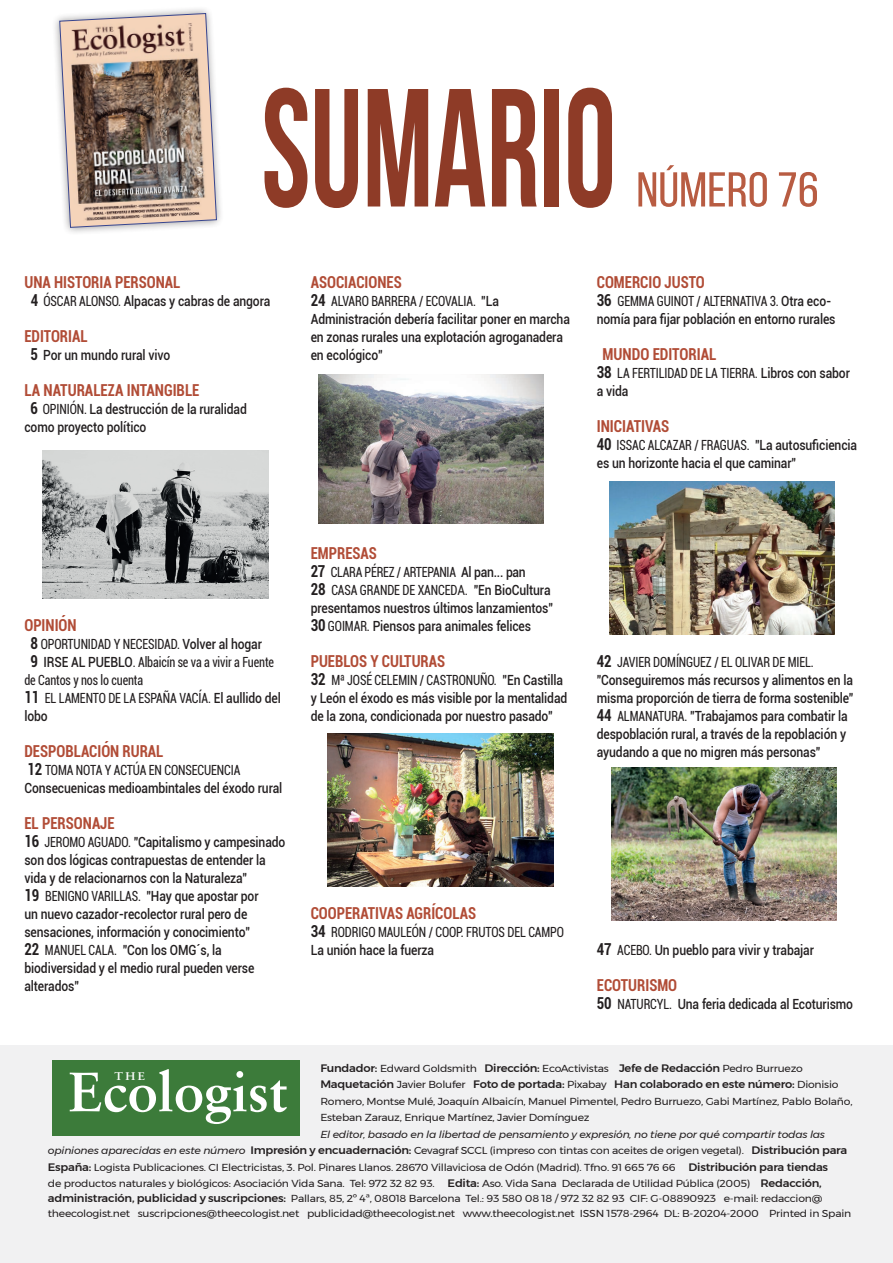
<style>
.page{position:relative;width:893px;height:1263px;background:#fff}
.page>*{position:absolute;margin:0;border:0;box-sizing:border-box;transform-origin:0 0}
.t1{font:700 167.85px "Bebas Neue";color:#8e3b27;scale:.78 1}
.t2{font:700 55.5px "Sabon LT Std";color:#fff}
.t3{font:48.9px "Bebas Neue";color:#b85c42;scale:1.1 1}
.t4{font:700 condensed 16.5px "Roboto";color:#b14c36;scale:.9 1}
.t5{font:700 condensed 16.5px "Roboto";color:#b14c36;scale:.91 1}
.t6{font:500 14.1px/18px "Roboto";letter-spacing:-.01em;color:#231f20;scale:.86 1}
.t7{font:condensed 14.1px/18px "Roboto";letter-spacing:-.01em;color:#231f20;scale:.86 1}
.t8{font:700 11.1px "Sabon LT Std";color:#fff;scale:1.06 1}
.t9{font:500 10.8px "Montserrat";letter-spacing:-.02em;color:#231f20;scale:1.07 1}
.t10{font:10.2px/16.5px "Montserrat";letter-spacing:-.02em;color:#231f20;scale:1.07 1}
.s1{font-weight:700;font-stretch:condensed;font-size:16.5px}
.s2{font-weight:400;font-stretch:condensed}
.s3{font-weight:700;font-size:16.5px}
.s4{font-stretch:normal}
.s5{font-weight:500;font-stretch:normal}
.s6{font-weight:400}
.s7{font-weight:500;font-size:10.8px}
.s8{font-weight:400;font-size:10.2px}
.s9{font-style:italic}
</style>
<div class="page">
<div style="left:52px;top:6px;width:173px;height:229px;background:#231f20;opacity:.46"></div>
<img style="left:59px;top:13px;width:158px;height:215px">
<div style="left:0;top:1045px;width:893px;height:218px;background:#f1f1f2"></div>
<div style="left:52px;top:1060px;width:247px;height:75px;background:#3c7b3a"></div>
<img style="left:43px;top:451px;width:225px;height:148px">
<img style="left:318px;top:374px;width:226px;height:149px">
<img style="left:609px;top:482px;width:225px;height:153px">
<img style="left:611px;top:767px;width:226px;height:154px">
<img style="left:328px;top:733px;width:225px;height:154px">
<h1 class="t1" style="left:261px;top:56px;width:456px">SUMARIO</h1>
<h3 class="t3" style="left:636px;top:163px;width:167px">NÚMERO 76</h3>
<p class="t4" style="left:24px;top:271px;width:175px">UNA HISTORIA PERSONAL</p>
<p class="t6" style="left:31px;top:292px;width:280px"><span class="s1">4</span> <span class="s2">ÓSCAR ALONSO.</span> Alpacas y cabras de angora</p>
<p class="t4" style="left:24px;top:325px;width:72px">EDITORIAL</p>
<p class="t6" style="left:30px;top:346px;width:164px"><span class="s1">5</span> Por un mundo rural vivo</p>
<p class="t5" style="left:24px;top:379px;width:194px">LA NATURALEZA INTANGIBLE</p>
<p class="t6" style="left:24px;top:400px;width:260px;text-indent:6px"><span class="s1">6</span> <span class="s2">OPINIÓN.</span> La destrucción de la ruralidad como proyecto político</p>
<p class="t4" style="left:311px;top:271px;width:103px">ASOCIACIONES</p>
<p class="t6" style="left:311px;top:292px;width:303px"><span class="s1">24</span> <span class="s2">ALVARO BARRERA / ECOVALIA.</span> "La Administración debería facilitar poner en marcha en zonas rurales una explotación agroganadera en ecológico"</p>
<p class="t4" style="left:597px;top:271px;width:121px">COMERCIO JUSTO</p>
<p class="t6" style="left:597px;top:292px;width:279px"><span class="s1">36</span> <span class="s2">GEMMA GUINOT / ALTERNATIVA 3.</span> Otra eco&shy;nomía para fijar población en entorno rurales</p>
<p class="t5" style="left:603px;top:343px;width:127px">MUNDO EDITORIAL</p>
<p class="t7" style="left:597px;top:364px;width:296px"><span class="s3">38</span> LA FERTILIDAD DE LA TIERRA<span class="s4">.</span> <span class="s5">Libros con sabor a vida</span></p>
<p class="t5" style="left:597px;top:415px;width:81px">INICIATIVAS</p>
<p class="t6" style="left:597px;top:436px;width:304px"><span class="s1">40</span> <span class="s2">ISSAC ALCAZAR / FRAGUAS.</span> "La autosuficiencia es un horizonte hacia el que caminar"</p>
<p class="t4" style="left:24px;top:613px;width:59px">OPINIÓN</p>
<p class="t7" style="left:30px;top:634px;width:271px"><span class="s3">8</span> OPORTUNIDAD Y NECESIDAD. <span class="s5">Volver al hogar</span></p>
<p class="t7" style="left:30px;top:652px;width:285px"><span class="s3">9</span> <span class="s5">IRSE AL PUEBLO</span>. Albaicín se va a vivir a Fuente</p>
<p class="t7" style="left:24px;top:670px;width:140px">de Cantos y nos lo cuenta</p>
<p class="t7" style="left:24px;top:688px;width:300px"><span class="s3">11</span> EL LAMENTO DE LA ESPAÑA VACÍA. <span class="s5">El aullido del</span></p>
<p class="t6" style="left:24px;top:706px;width:29px">lobo</p>
<p class="t4" style="left:24px;top:739px;width:156px">DESPOBLACIÓN RURAL</p>
<p class="t6" style="left:24px;top:760px;width:301px"><span class="s1">12</span> <span class="s2">TOMA NOTA Y ACTÚA EN CONSECUENCIA<br></span>Consecuenicas medioambintales del éxodo rural</p>
<p class="t4" style="left:24px;top:811px;width:102px">EL PERSONAJE</p>
<p class="t6" style="left:24px;top:832px;width:305px"><span class="s1">16</span> <span class="s2">JEROMO AGUADO.</span> "Capitalismo y campesinado son dos lógicas contrapuestas de entender la vida y de relacionarnos con la Naturaleza"<br><span class="s1">19</span> <span class="s2">BENIGNO VARILLAS.</span> "Hay que apostar por<br>un nuevo cazador-recolector rural pero de sensaciones, información y conocimiento"<br><span class="s1">22</span> <span class="s2">MANUEL CALA.</span> "Con los OMG´s, la biodiversidad y el medio rural pueden verse alterados"</p>
<p class="t4" style="left:311px;top:541px;width:75px">EMPRESAS</p>
<p class="t6" style="left:311px;top:562px;width:283px"><span class="s1">27</span> <span class="s2">CLARA PÉREZ / ARTEPANIA</span> Al pan... pan<br><span class="s1">28</span> <span class="s2">CASA GRANDE DE XANCED</span><span class="s6">A.</span> "En BioCultura presentamos nuestros últimos lanzamientos" <span class="s1">30</span> <span class="s2">GOIMAR.</span> Piensos para animales felices</p>
<p class="t4" style="left:311px;top:649px;width:151px">PUEBLOS Y CULTURAS</p>
<p class="t6" style="left:311px;top:670px;width:300px"><span class="s1">32</span> <span class="s2">Mª JOSÉ CELEMIN / CASTRONUÑO.</span> "En Castilla y León el éxodo es más visible por la mentalidad de la zona, condicionada por nuestro pasado"</p>
<p class="t4" style="left:311px;top:901px;width:185px">COOPERATIVAS AGRÍCOLAS</p>
<p class="t7" style="left:311px;top:922px;width:296px"><span class="s3">34</span> RODRIGO MAULEÓN / COOP. FRUTOS DEL CAMPO<br><span class="s5">La unión hace la fuerza</span></p>
<p class="t6" style="left:597px;top:652px;width:300px"><span class="s1">42</span> <span class="s2">JAVIER DOMÍNGUEZ / EL OLIVAR DE MIEL. </span>"Conseguiremos más recursos y alimentos en la misma proporción de tierra de forma sostenible" <span class="s1">44</span> <span class="s2">ALMANATURA.</span> "Trabajamos para combatir la despoblación rural, a través de la repoblación y ayudando a que no migren más personas"</p>
<p class="t6" style="left:597px;top:940px;width:254px"><span class="s1">47</span> <span class="s2">ACEBO.</span> Un pueblo para vivir y trabajar</p>
<p class="t4" style="left:597px;top:973px;width:91px">ECOTURISMO</p>
<p class="t6" style="left:597px;top:994px;width:300px"><span class="s1">50</span> <span class="s2">NATURCYL.</span> Una feria dedicada al Ecoturismo</p>
<p class="t10" style="left:320px;top:1059px;width:452px"><span class="s7">Fundador:</span> Edward Goldsmith <span class="s7">Dirección:</span> EcoActivistas <span class="s7">Jefe de Redacción</span> Pedro Burruezo</p>
<p class="t9" style="left:320px;top:1076px;width:486px">Maquetación <span class="s8">Javier Bolufer</span> Foto de portada: <span class="s8">Pixabay</span> Han colaborado en este número: <span class="s8">Dionisio</span></p>
<p class="t10" style="left:320px;top:1092px;width:499px">Romero, Montse Mulé, Joaquín Albaicín, Manuel Pimentel, Pedro Burruezo, Gabi Martínez, Pablo Bolaño,<br>Esteban Zarauz, Enrique Martínez, Javier Domínguez</p>
<p class="t10" style="left:48px;top:1125px;width:749px;text-indent:272px"><span class="s9">El editor, basado en la libertad de pensamiento y expresión, no tiene por qué compartir todas las opiniones aparecidas en este número</span> <span class="s7">Impresión y encuadernación:</span> Cevagraf SCCL (impreso con tintas con aceites de origen vegetal). <span class="s7">Distribución para España:</span> Logista Publicaciones. CI Electricistas, 3. Pol. Pinares Llanos. 28670 Villaviciosa de Odón (Madrid). Tfno. 91 665 76 66 <span class="s7">Distribución para tiendas<br></span>de productos naturales y biológicos: Asociación Vida Sana. Tel: 972 32 82 93. <span class="s7">Edita:</span> Aso. Vida Sana Declarada de Utilidad Pública (2005) <span class="s7">Redacción,</span></p>
<p class="t10" style="left:48px;top:1191px;width:752px;line-height:15px"><span class="s7">administración, publicidad y suscripciones:</span> Pallars, 85, 2º 4ª, 08018 Barcelona Tel.: 93 580 08 18 / 972 32 82 93 CIF: G-08890923 e-mail: redaccion@ theecologist.net suscripciones@theecologist.net publicidad@theecologist.net www.theecologist.net ISSN 1578-2964 DL: B-20204-2000 Printed in Spain</p>
<h2 class="t2" style="left:69px;top:1058px;width:221px">Ecologist</h2>
<p class="t8" style="left:114px;top:1069px;width:30px">THE</p>
</div>
